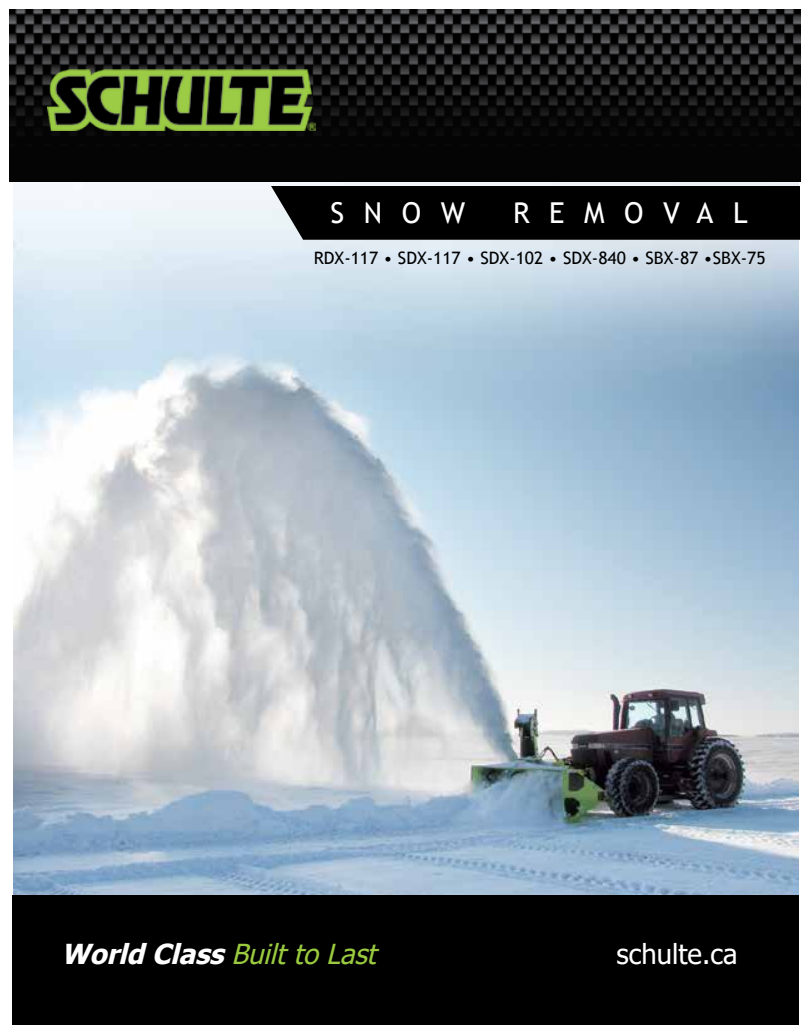
<style>
.page{position:relative;width:810px;height:1035px;background:#fff}
.page>*{position:absolute;margin:0;border:0;box-sizing:border-box;transform-origin:0 0}
.t1{font:28.75px "Trebuchet MS";letter-spacing:.68em;color:#fff}
.t2{font:italic 27.5px "Tahoma";color:#9aca3f}
.t3{font:27.5px "Tahoma";color:#fff}
.t4{font:17.12px "Trebuchet MS";color:#000}
.s1{font-weight:700;color:#fff}
</style>
<div class="page">
<img style="left:14px;top:182px;width:785px;height:714px">
<div style="left:271px;top:186px;width:529px;height:54px;background:#000"></div>
<img style="left:9px;top:10px;width:792px;height:172px">
<img style="left:48px;top:69px;width:267px;height:61px">
<div style="left:13px;top:896px;width:786px;height:129px;background:#000"></div>
<h1 class="t1" style="left:331px;top:194px;width:136px">SNOW</h1>
<h1 class="t1" style="left:513px;top:194px;width:236px">REMOVAL</h1>
<p class="t4" style="left:314px;top:247px;width:453px">RDX-117 • SDX-117 • SDX-102 • SDX-840 • SBX-87 •SBX-75</p>
<h2 class="t2" style="left:61px;top:935px;width:326px"><span class="s1">WorldClass</span>BuilttoLast</h2>
<h2 class="t3" style="left:616px;top:935px;width:123px">schulte.ca</h2>
</div>
